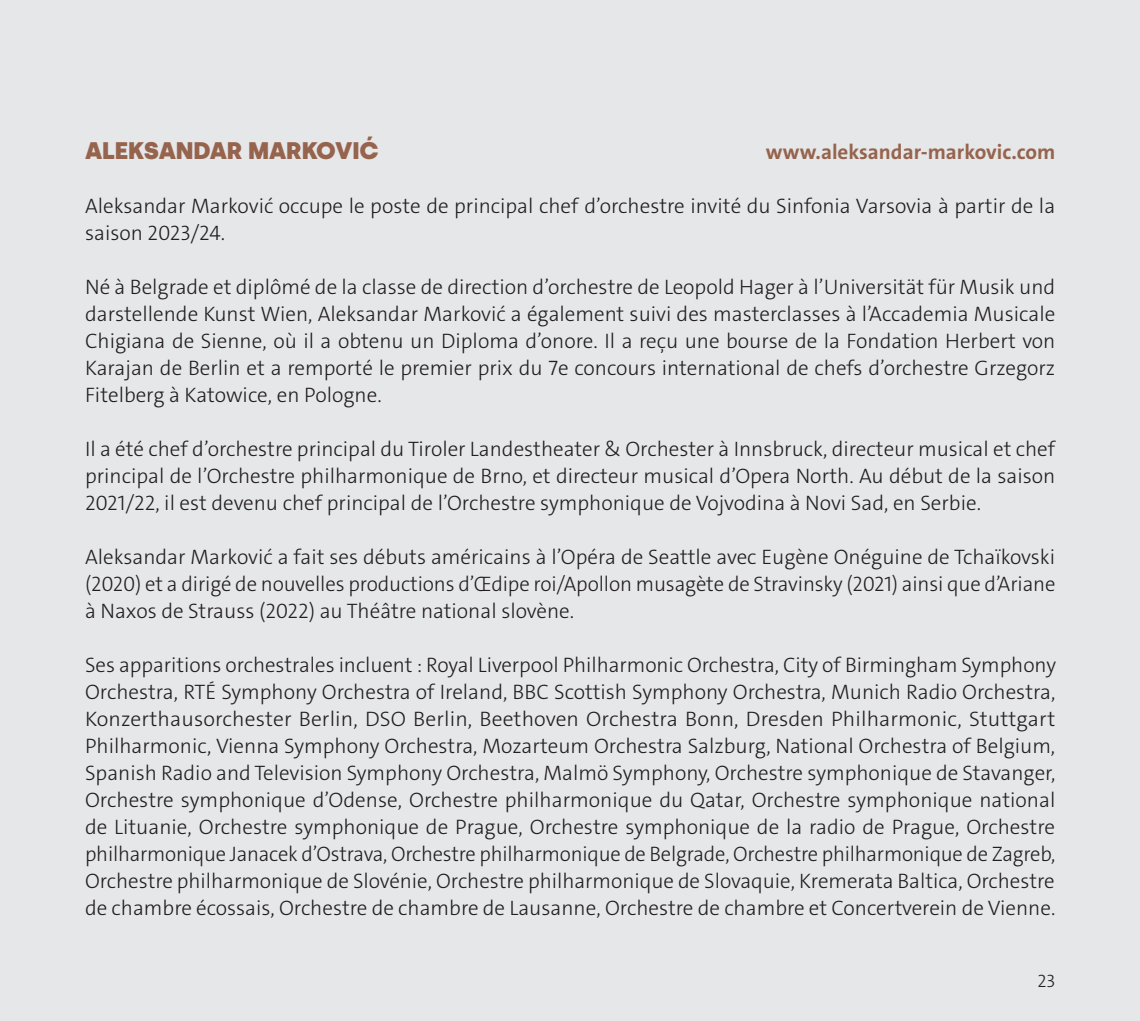
<style>
.page{position:relative;width:1140px;height:1021px;background:#fff}
.page>*{position:absolute;margin:0;border:0;box-sizing:border-box;transform-origin:0 0}
.Corps{font:900 24px "Silka";letter-spacing:-.01em;color:#96634d}
.Corps-2{font:300 21px/27px "The Sans C4 s";color:#231f20;text-align:justify}
.Corps-3{font:700 21px "The Sans C4 s";color:#96634d}
.t1{font:300 18px "The Sans C4 s";color:#231f20}
</style>
<div class="page">
<div style="left:0;top:0;width:1140px;height:1020px;background:#e6e7e9"></div>
<p class="Corps" style="left:85px;top:136px;width:295px">ALEKSANDAR MARKOVIĆ</p>
<p class="Corps-3" style="left:766px;top:138px;width:291px">www.aleksandar-markovic.com</p>
<p class="Corps-2" style="left:85px;top:193px;width:971px">Aleksandar Marković occupe le poste de principal chef d’orchestre invité du Sinfonia Varsovia à partir de la saison 2023/24.</p>
<p class="Corps-2" style="left:85px;top:274px;width:971px">Né à Belgrade et diplômé de la classe de direction d’orchestre de Leopold Hager à l’Universität für Musik und darstellende Kunst Wien, Aleksandar Marković a également suivi des masterclasses à l’Accademia Musicale Chigiana de Sienne, où il a obtenu un Diploma d’onore. Il a reçu une bourse de la Fondation Herbert von Karajan de Berlin et a remporté le premier prix du 7e concours international de chefs d’orchestre Grzegorz Fitelberg à Katowice, en Pologne.</p>
<p class="Corps-2" style="left:85px;top:436px;width:971px">Il a été chef d’orchestre principal du Tiroler Landestheater &amp; Orchester à Innsbruck, directeur musical et chef principal de l’Orchestre philharmonique de Brno, et directeur musical d’Opera North. Au début de la saison 2021/22, il est devenu chef principal de l’Orchestre symphonique de Vojvodina à Novi Sad, en Serbie.</p>
<p class="Corps-2" style="left:85px;top:544px;width:972px">Aleksandar Marković a fait ses débuts américains à l’Opéra de Seattle avec Eugène Onéguine de Tchaïkovski (2020) et a dirigé de nouvelles productions d’Œdipe roi/Apollon musagète de Stravinsky (2021) ainsi que d’Ariane à Naxos de Strauss (2022) au Théâtre national slovène.</p>
<p class="Corps-2" style="left:85px;top:652px;width:972px">Ses apparitions orchestrales incluent : Royal Liverpool Philharmonic Orchestra, City of Birmingham Symphony Orchestra, RTÉ Symphony Orchestra of Ireland, BBC Scottish Symphony Orchestra, Munich Radio Orchestra, Konzerthausorchester Berlin, DSO Berlin, Beethoven Orchestra Bonn, Dresden Philharmonic, Stuttgart Philharmonic, Vienna Symphony Orchestra, Mozarteum Orchestra Salzburg, National Orchestra of Belgium, Spanish Radio and Television Symphony Orchestra, Malmö Symphony, Orchestre symphonique de Stavanger, Orchestre symphonique d’Odense, Orchestre philharmonique du Qatar, Orchestre symphonique national de Lituanie, Orchestre symphonique de Prague, Orchestre symphonique de la radio de Prague, Orchestre philharmonique Janacek d’Ostrava, Orchestre philharmonique de Belgrade, Orchestre philharmonique de Zagreb, Orchestre philharmonique de Slovénie, Orchestre philharmonique de Slovaquie, Kremerata Baltica, Orchestre de chambre écossais, Orchestre de chambre de Lausanne, Orchestre de chambre et Concertverein de Vienne.</p>
<p class="t1" style="left:1037px;top:969px;width:19px">23</p>
</div>
